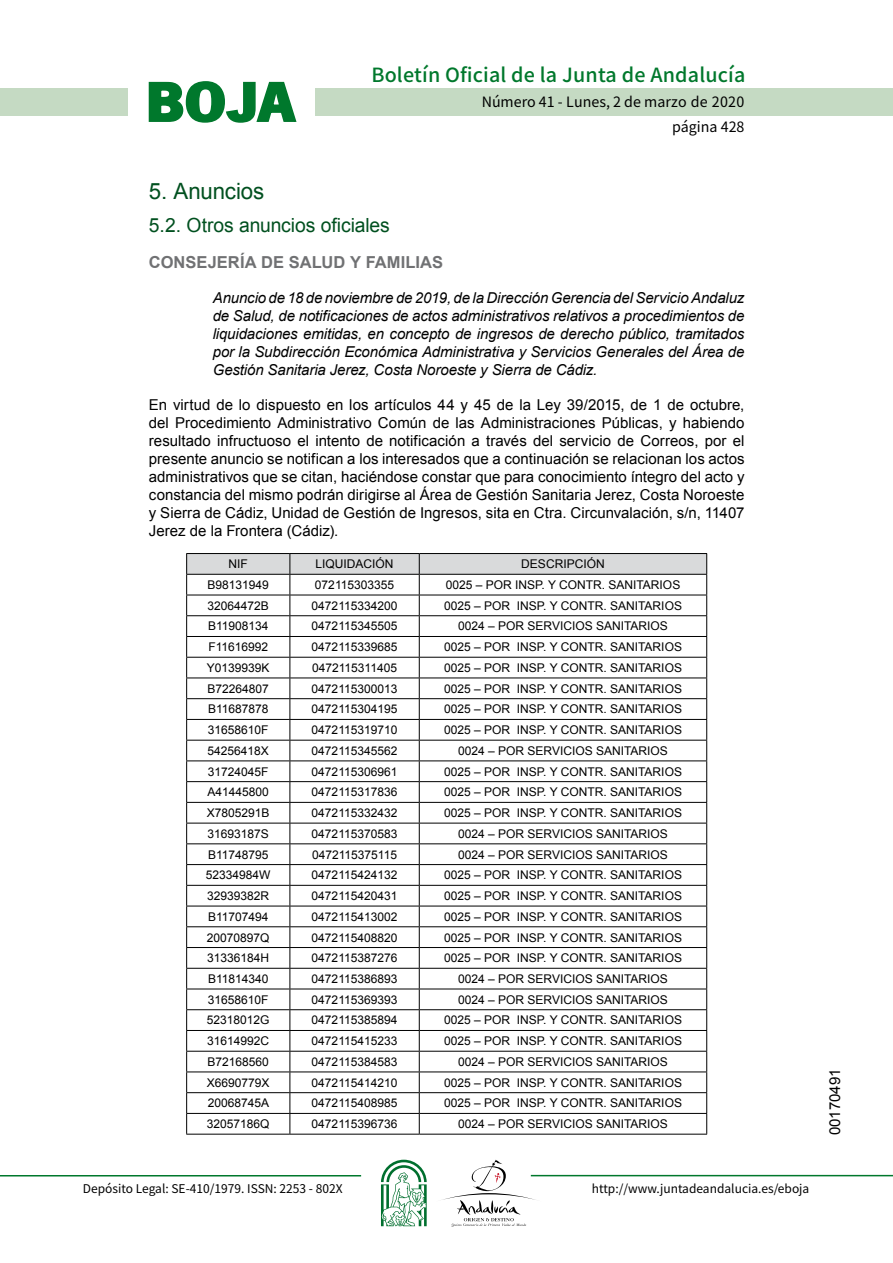
<style>
.page{position:relative;width:893px;height:1263px;background:#fff}
.page>*{position:absolute;margin:0;border:0;box-sizing:border-box;transform-origin:0 0}
.t1{font:700 57.75px "News Got T";color:#00782c;scale:1.14 1}
.t2{font:22.5px "Arial";letter-spacing:-.005em;color:#00501f}
.t3{font:500 19.5px "Noto Sans HK";letter-spacing:.01em;color:#00782c}
.t4{font:19.5px "Arial";letter-spacing:-.005em;color:#00501f}
.t5{font:700 16.5px "Arial";letter-spacing:.005em;color:#707173}
.t6{font:15px/18px "Arial";color:#000;text-align:justify}
.t7{font:italic 15px/18px "Arial";letter-spacing:-.01em;color:#000;text-align:justify}
.t8{font:14.25px/24.5px "Noto Sans HK";color:#000;text-align:right}
.t9{font:12px "Arial";color:#000}
.t10{font:12px "Noto Sans HK";color:#000}
</style>
<div class="page">
<div style="left:315px;top:88px;width:577px;height:28px;background:#c5dac3"></div>
<div style="left:0;top:88px;width:128px;height:28px;background:#c5dac3"></div>
<hr style="left:0;top:1175px;width:361px;height:2px;background:#00782c">
<hr style="left:531px;top:1175px;width:361px;height:1px;background:#00782c">
<svg style="left:148px;top:81px;width:149px;height:42px"></svg>
<svg style="left:442px;top:1160px;width:100px;height:67px"></svg>
<svg style="left:381px;top:1160px;width:45px;height:66px"></svg>
<hr style="left:186px;top:553px;width:104px;height:1px;background:#000">
<hr style="left:290px;top:553px;width:129px;height:1px;background:#000">
<hr style="left:419px;top:553px;width:288px;height:1px;background:#000">
<svg style="left:186px;top:554px;width:521px;height:580px"></svg>
<hr style="left:186px;top:1134px;width:104px;height:1px;background:#000">
<hr style="left:290px;top:1134px;width:129px;height:1px;background:#000">
<hr style="left:419px;top:1134px;width:288px;height:1px;background:#000">
<h1 class="t1" style="left:145px;top:68px;width:133px">BOJA</h1>
<h3 class="t3" style="left:371px;top:64px;width:375px">Boletín Oficial de la Junta de Andalucía</h3>
<p class="t8" style="left:481px;top:90px;width:264px">Número 41 - Lunes, 2 de marzo de 2020 página 428</p>
<h2 class="t2" style="left:149px;top:177px;width:117px">5. Anuncios</h2>
<h3 class="t4" style="left:149px;top:212px;width:242px">5.2. Otros anuncios oficiales</h3>
<h3 class="t5" style="left:149px;top:251px;width:296px">CONSEJERÍA DE SALUD Y FAMILIAS</h3>
<p class="t7" style="left:213px;top:289px;width:533px">Anuncio de 18 de noviembre de 2019, de la Dirección Gerencia del Servicio Andaluz de Salud, de notificaciones de actos administrativos relativos a procedimientos de liquidaciones emitidas, en concepto de ingresos de derecho público, tramitados por la Subdirección Económica Administrativa y Servicios Generales del Área de Gestión Sanitaria Jerez, Costa Noroeste y Sierra de Cádiz.</p>
<p class="t6" style="left:149px;top:396px;width:597px">En virtud de lo dispuesto en los artículos 44 y 45 de la Ley 39/2015, de 1 de octubre, del Procedimiento Administrativo Común de las Administraciones Públicas, y habiendo resultado infructuoso el intento de notificación a través del servicio de Correos, por el presente anuncio se notifican a los interesados que a continuación se relacionan los actos administrativos que se citan, haciéndose constar que para conocimiento íntegro del acto y constancia del mismo podrán dirigirse al Área de Gestión Sanitaria Jerez, Costa Noroeste y Sierra de Cádiz, Unidad de Gestión de Ingresos, sita en Ctra. Circunvalación, s/n, 11407<br>Jerez de la Frontera (Cádiz).</p>
<p class="t9" style="left:228px;top:556px;width:21px">NIF</p>
<p class="t9" style="left:315px;top:556px;width:80px">LIQUIDACIÓN</p>
<p class="t9" style="left:521px;top:556px;width:85px">DESCRIPCIÓN</p>
<p class="t9" style="left:207px;top:577px;width:63px">B98131949</p>
<p class="t9" style="left:315px;top:577px;width:81px">072115303355</p>
<p class="t9" style="left:445px;top:577px;width:236px">0025 – POR INSP. Y CONTR. SANITARIOS</p>
<p class="t9" style="left:207px;top:598px;width:63px">32064472B</p>
<p class="t9" style="left:311px;top:598px;width:87px">0472115334200</p>
<p class="t9" style="left:444px;top:598px;width:239px">0025 – POR INSP. Y CONTR. SANITARIOS</p>
<p class="t9" style="left:208px;top:618px;width:62px">B11908134</p>
<p class="t9" style="left:311px;top:618px;width:87px">0472115345505</p>
<p class="t9" style="left:458px;top:618px;width:211px">0024 – POR SERVICIOS SANITARIOS</p>
<p class="t9" style="left:208px;top:639px;width:61px">F11616992</p>
<p class="t9" style="left:311px;top:639px;width:87px">0472115339685</p>
<p class="t9" style="left:444px;top:639px;width:239px">0025 – POR INSP. Y CONTR. SANITARIOS</p>
<p class="t9" style="left:207px;top:660px;width:64px">Y0139939K</p>
<p class="t9" style="left:312px;top:660px;width:86px">0472115311405</p>
<p class="t9" style="left:444px;top:660px;width:239px">0025 – POR INSP. Y CONTR. SANITARIOS</p>
<p class="t9" style="left:207px;top:681px;width:63px">B72264807</p>
<p class="t9" style="left:311px;top:681px;width:87px">0472115300013</p>
<p class="t9" style="left:444px;top:681px;width:239px">0025 – POR INSP. Y CONTR. SANITARIOS</p>
<p class="t9" style="left:208px;top:701px;width:62px">B11687878</p>
<p class="t9" style="left:311px;top:701px;width:87px">0472115304195</p>
<p class="t9" style="left:444px;top:701px;width:239px">0025 – POR INSP. Y CONTR. SANITARIOS</p>
<p class="t9" style="left:208px;top:722px;width:62px">31658610F</p>
<p class="t9" style="left:311px;top:722px;width:87px">0472115319710</p>
<p class="t9" style="left:444px;top:722px;width:239px">0025 – POR INSP. Y CONTR. SANITARIOS</p>
<p class="t9" style="left:207px;top:743px;width:63px">54256418X</p>
<p class="t9" style="left:311px;top:743px;width:87px">0472115345562</p>
<p class="t9" style="left:458px;top:743px;width:211px">0024 – POR SERVICIOS SANITARIOS</p>
<p class="t9" style="left:208px;top:764px;width:62px">31724045F</p>
<p class="t9" style="left:311px;top:764px;width:87px">0472115306961</p>
<p class="t9" style="left:444px;top:764px;width:239px">0025 – POR INSP. Y CONTR. SANITARIOS</p>
<p class="t9" style="left:207px;top:784px;width:63px">A41445800</p>
<p class="t9" style="left:311px;top:784px;width:87px">0472115317836</p>
<p class="t9" style="left:444px;top:784px;width:239px">0025 – POR INSP. Y CONTR. SANITARIOS</p>
<p class="t9" style="left:207px;top:805px;width:64px">X7805291B</p>
<p class="t9" style="left:311px;top:805px;width:87px">0472115332432</p>
<p class="t9" style="left:444px;top:805px;width:239px">0025 – POR INSP. Y CONTR. SANITARIOS</p>
<p class="t9" style="left:207px;top:826px;width:63px">31693187S</p>
<p class="t9" style="left:311px;top:826px;width:87px">0472115370583</p>
<p class="t9" style="left:458px;top:826px;width:211px">0024 – POR SERVICIOS SANITARIOS</p>
<p class="t9" style="left:208px;top:847px;width:62px">B11748795</p>
<p class="t9" style="left:312px;top:847px;width:86px">0472115375115</p>
<p class="t9" style="left:458px;top:847px;width:211px">0024 – POR SERVICIOS SANITARIOS</p>
<p class="t9" style="left:206px;top:867px;width:66px">52334984W</p>
<p class="t9" style="left:311px;top:867px;width:87px">0472115424132</p>
<p class="t9" style="left:444px;top:867px;width:239px">0025 – POR INSP. Y CONTR. SANITARIOS</p>
<p class="t9" style="left:207px;top:888px;width:64px">32939382R</p>
<p class="t9" style="left:311px;top:888px;width:87px">0472115420431</p>
<p class="t9" style="left:444px;top:888px;width:239px">0025 – POR INSP. Y CONTR. SANITARIOS</p>
<p class="t9" style="left:208px;top:909px;width:62px">B11707494</p>
<p class="t9" style="left:311px;top:909px;width:87px">0472115413002</p>
<p class="t9" style="left:444px;top:909px;width:239px">0025 – POR INSP. Y CONTR. SANITARIOS</p>
<p class="t9" style="left:207px;top:929px;width:64px">20070897Q</p>
<p class="t9" style="left:311px;top:929px;width:87px">0472115408820</p>
<p class="t9" style="left:444px;top:929px;width:239px">0025 – POR INSP. Y CONTR. SANITARIOS</p>
<p class="t9" style="left:207px;top:950px;width:64px">31336184H</p>
<p class="t9" style="left:311px;top:950px;width:87px">0472115387276</p>
<p class="t9" style="left:444px;top:950px;width:239px">0025 – POR INSP. Y CONTR. SANITARIOS</p>
<p class="t9" style="left:208px;top:971px;width:62px">B11814340</p>
<p class="t9" style="left:311px;top:971px;width:87px">0472115386893</p>
<p class="t9" style="left:458px;top:971px;width:211px">0024 – POR SERVICIOS SANITARIOS</p>
<p class="t9" style="left:208px;top:992px;width:62px">31658610F</p>
<p class="t9" style="left:311px;top:992px;width:87px">0472115369393</p>
<p class="t9" style="left:458px;top:992px;width:211px">0024 – POR SERVICIOS SANITARIOS</p>
<p class="t9" style="left:207px;top:1012px;width:64px">52318012G</p>
<p class="t9" style="left:311px;top:1012px;width:87px">0472115385894</p>
<p class="t9" style="left:444px;top:1012px;width:239px">0025 – POR INSP. Y CONTR. SANITARIOS</p>
<p class="t9" style="left:207px;top:1033px;width:64px">31614992C</p>
<p class="t9" style="left:311px;top:1033px;width:87px">0472115415233</p>
<p class="t9" style="left:444px;top:1033px;width:239px">0025 – POR INSP. Y CONTR. SANITARIOS</p>
<p class="t9" style="left:207px;top:1054px;width:63px">B72168560</p>
<p class="t9" style="left:311px;top:1054px;width:87px">0472115384583</p>
<p class="t9" style="left:458px;top:1054px;width:211px">0024 – POR SERVICIOS SANITARIOS</p>
<p class="t9" style="left:207px;top:1075px;width:64px">X6690779X</p>
<p class="t9" style="left:311px;top:1075px;width:87px">0472115414210</p>
<p class="t9" style="left:444px;top:1075px;width:239px">0025 – POR INSP. Y CONTR. SANITARIOS</p>
<p class="t9" style="left:208px;top:1095px;width:63px">20068745A</p>
<p class="t9" style="left:311px;top:1095px;width:87px">0472115408985</p>
<p class="t9" style="left:444px;top:1095px;width:239px">0025 – POR INSP. Y CONTR. SANITARIOS</p>
<p class="t9" style="left:207px;top:1116px;width:64px">32057186Q</p>
<p class="t9" style="left:311px;top:1116px;width:87px">0472115396736</p>
<p class="t9" style="left:458px;top:1116px;width:211px">0024 – POR SERVICIOS SANITARIOS</p>
<p class="t10" style="left:83px;top:1181px;width:261px">Depósito Legal: SE-410/1979. ISSN: 2253 - 802X</p>
<p class="t10" style="left:592px;top:1181px;width:219px">http://www.juntadeandalucia.es/eboja</p>
<p class="t6" style="left:826px;top:1135px;width:68px;rotate:-90deg">00170491</p>
</div>
